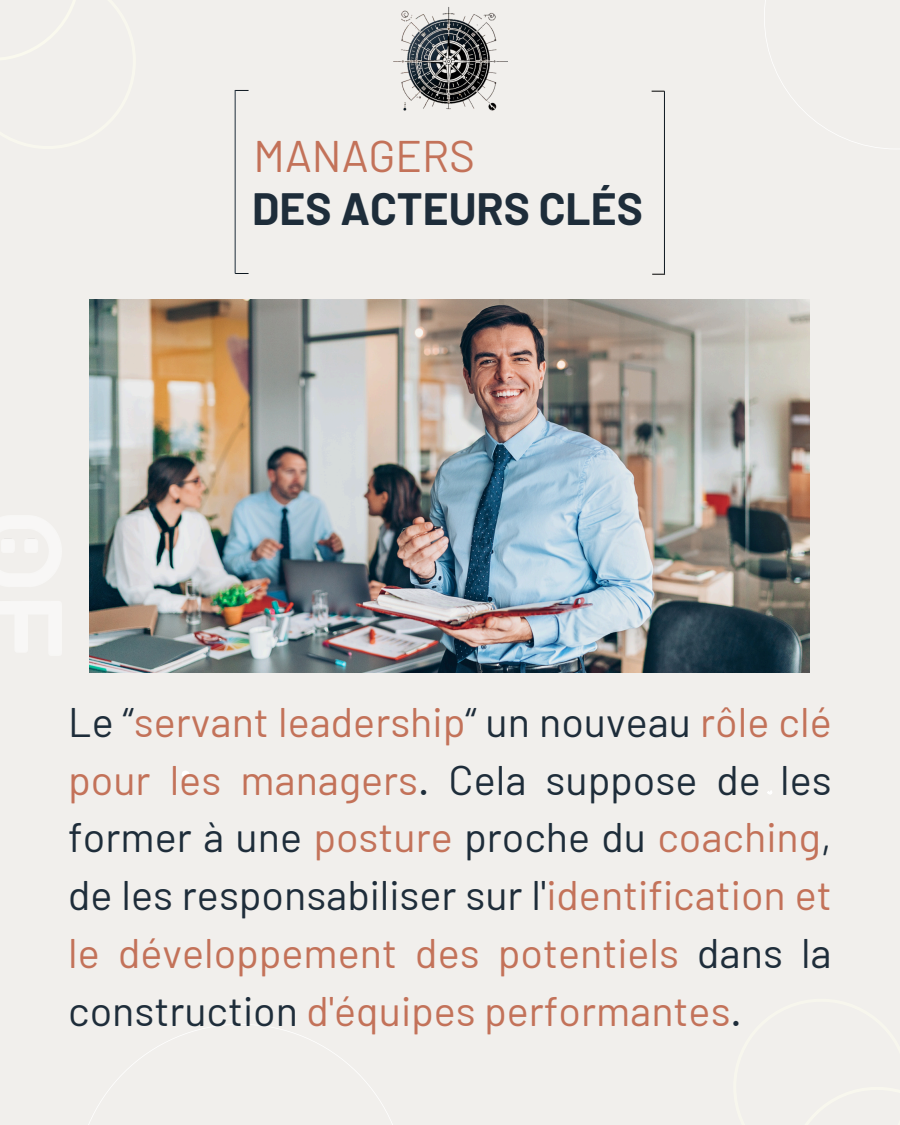
<style>
.page{position:relative;width:900px;height:1125px;background:#f1efec}
.page>*{position:absolute;margin:0;border:0;box-sizing:border-box;transform-origin:0 0}
.t1{font:700 44.2px "Barlow";color:#1e2d3a}
.t2{font:44.2px "Barlow";color:#c37259}
.t3{font:41.3px/57.8px "Barlow";color:#c37259;text-align:justify}
.s1{color:#1e2d3a}
</style>
<div class="page">
<svg style="left:88px;top:1024px;width:305px;height:101px"></svg>
<svg style="left:182px;top:771px;width:7px;height:7px"></svg>
<svg style="left:767px;top:790px;width:5px;height:5px"></svg>
<svg style="left:764px;top:0;width:125px;height:149px"></svg>
<img style="left:393px;top:7px;width:114px;height:104px">
<svg style="left:236px;top:90px;width:13px;height:1px"></svg>
<svg style="left:235px;top:273px;width:14px;height:1px"></svg>
<hr style="left:235px;top:90px;width:1px;height:183px;background:#1e2d3a">
<svg style="left:652px;top:91px;width:12px;height:1px"></svg>
<svg style="left:652px;top:274px;width:13px;height:1px"></svg>
<hr style="left:664px;top:91px;width:1px;height:183px;background:#0d171f">
<img style="left:90px;top:299px;width:720px;height:373px">
<h1 class="t2" style="left:254px;top:128px;width:223px">MANAGERS</h1>
<h2 class="t1" style="left:252px;top:181px;width:392px">DES ACTEURS CLÉS</h2>
<p class="t3" style="left:68px;top:691px;width:765px"><span class="s1">Le “</span>servant leadership<span class="s1">“ un nouveau</span> rôle clé pour les managers<span class="s1">. Cela suppose de les former à une</span> posture <span class="s1">proche du</span> coaching<span class="s1">, de les responsabiliser sur l'</span>identification et le développement des potentiels <span class="s1">dans la construction</span> d'équipes performantes<span class="s1">.</span></p>
</div>
